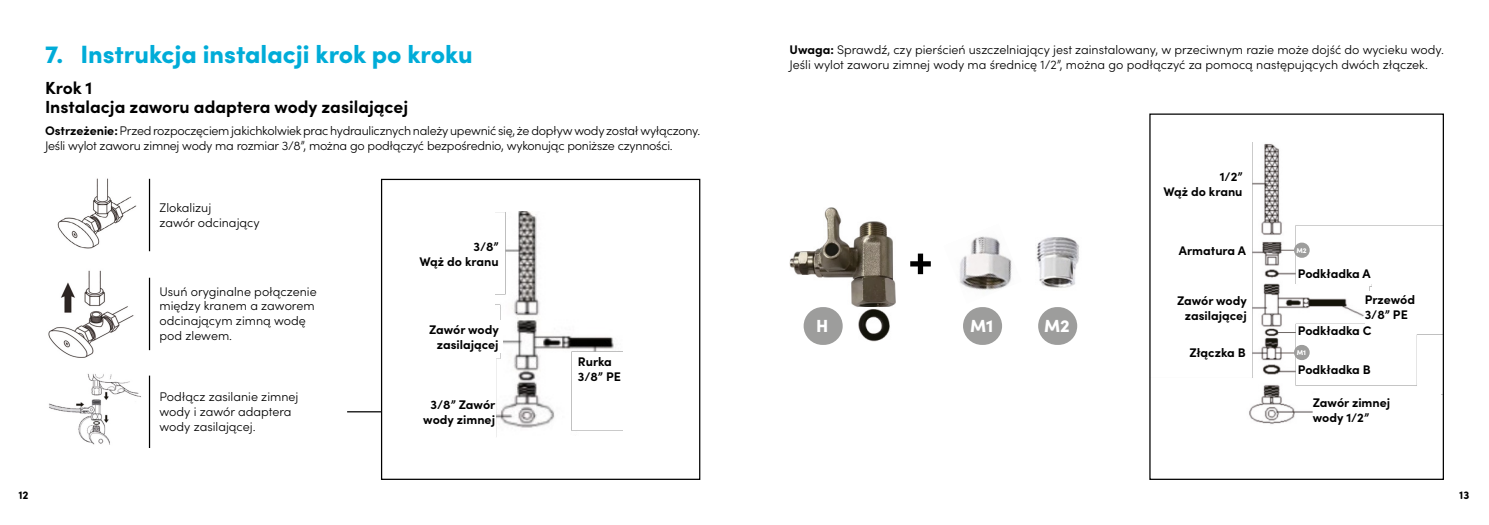
<style>
.page{position:relative;width:1489px;height:525px;background:#fff}
.page>*{position:absolute;margin:0;border:0;box-sizing:border-box;transform-origin:0 0}
.t1{font:900 25px "Sofia Pro";color:#00acd8}
.t2{font:700 17.5px/18.8px "Sofia Pro";color:#000}
.t3{font:900 17.5px "Sofia Pro";color:#fff}
.t4{font:300 12.5px/14.9px "Sofia Pro";letter-spacing:-.005em;color:#000}
.t5{font:700 12.5px/14.9px "Sofia Pro";color:#000;text-align:right}
.t6{font:700 11.25px "Sofia Pro Soft";color:#000}
.t7{font:900 7px "Sofia Pro";color:#fff}
.s1{font-weight:700}
</style>
<div class="page">
<img style="left:48px;top:270px;width:86px;height:88px">
<img style="left:49px;top:374px;width:92px;height:71px">
<img style="left:495px;top:211px;width:127px;height:226px">
<div style="left:381px;top:179px;width:319px;height:300px;border:1px solid #000"></div>
<img style="left:1249px;top:142px;width:192px;height:282px">
<img style="left:57px;top:178px;width:80px;height:71px">
<hr style="left:149px;top:179px;width:1px;height:72px;background:#000">
<hr style="left:149px;top:277px;width:1px;height:73px;background:#000">
<hr style="left:149px;top:375px;width:1px;height:73px;background:#000">
<hr style="left:347px;top:411px;width:34px;height:1px;background:#000">
<div style="left:1038px;top:307px;width:39px;height:38px;background:#9d9d9c;border-radius:19px"></div>
<div style="left:1293px;top:345px;width:16px;height:15px;background:#9d9d9c;border-radius:8px"></div>
<div style="left:1293px;top:242px;width:16px;height:16px;background:#9d9d9c;border-radius:8px"></div>
<img style="left:789px;top:207px;width:106px;height:100px">
<img style="left:858px;top:309px;width:32px;height:32px">
<div style="left:803px;top:307px;width:39px;height:38px;background:#9d9d9c;border-radius:19px"></div>
<img style="left:959px;top:236px;width:53px;height:54px">
<img style="left:1036px;top:237px;width:43px;height:51px">
<div style="left:962px;top:307px;width:40px;height:38px;background:#9d9d9c;border-radius:19px"></div>
<svg style="left:910px;top:253px;width:20px;height:21px"></svg>
<div style="left:401px;top:237px;width:101px;height:33px;background:#fff"></div>
<div style="left:578px;top:353px;width:93px;height:32px;background:#fff"></div>
<div style="left:409px;top:320px;width:93px;height:33px;background:#fff"></div>
<div style="left:1312px;top:393px;width:128px;height:33px;background:#fff"></div>
<div style="left:1364px;top:291px;width:61px;height:32px;background:#fff"></div>
<div style="left:1297px;top:324px;width:97px;height:12px;background:#fff"></div>
<div style="left:1297px;top:363px;width:97px;height:12px;background:#fff"></div>
<div style="left:1297px;top:267px;width:101px;height:12px;background:#fff"></div>
<h1 class="t1" style="left:45px;top:35px;width:429px">7. Instrukcja instalacji krok po kroku</h1>
<h2 class="t2" style="left:45px;top:77px;width:364px">Krok 1<br>Instalacja zaworu adaptera wody zasilającej</h2>
<p class="t4" style="left:45px;top:122px;width:657px"><span class="s1">Ostrzeżenie:</span> Przed rozpoczęciem jakichkolwiek prac hydraulicznych należy upewnić się, że dopływ wody został wyłączony.<br>Jeśli wylot zaworu zimnej wody ma rozmiar 3/8”, można go podłączyć bezpośrednio, wykonując poniższe czynności.</p>
<p class="t4" style="left:159px;top:199px;width:102px">Zlokalizuj<br>zawór odcinający</p>
<p class="t4" style="left:159px;top:283px;width:159px">Usuń oryginalne połączenie między kranem a zaworem odcinającym zimną wodę pod zlewem.</p>
<p class="t4" style="left:159px;top:388px;width:140px">Podłącz zasilanie zimnej wody i zawór adaptera wody zasilającej.</p>
<p class="t5" style="left:419px;top:238px;width:81px">3/8”<br>Wąż do kranu</p>
<p class="t5" style="left:429px;top:321px;width:71px">Zawór wody zasilającej</p>
<p class="t5" style="left:423px;top:396px;width:74px;text-align:center">3/8” Zawór wody zimnej</p>
<p class="t5" style="left:578px;top:353px;width:45px;text-align:left">Rurka<br>3/8” PE</p>
<p class="t4" style="left:789px;top:41px;width:656px"><span class="s1">Uwaga:</span> Sprawdź, czy pierścień uszczelniający jest zainstalowany, w przeciwnym razie może dojść do wycieku wody.<br>Jeśli wylot zaworu zimnej wody ma średnicę 1/2”, można go podłączyć za pomocą następujących dwóch złączek.</p>
<h2 class="t3" style="left:816px;top:312px;width:14px">H</h2>
<h2 class="t3" style="left:970px;top:312px;width:25px">M1</h2>
<h2 class="t3" style="left:1043px;top:312px;width:27px">M2</h2>
<p class="t5" style="left:1163px;top:168px;width:81px">1/2”<br>Wąż do kranu</p>
<p class="t5" style="left:1178px;top:242px;width:69px">Armatura A</p>
<p class="t7" style="left:1296px;top:245px;width:12px">M2</p>
<p class="t5" style="left:1297px;top:265px;width:74px">Podkładka A</p>
<p class="t5" style="left:1176px;top:292px;width:71px">Zawór wody zasilającej</p>
<p class="t5" style="left:1364px;top:291px;width:52px;text-align:left">Przewód<br>3/8” PE</p>
<p class="t5" style="left:1189px;top:344px;width:58px">Złączka B</p>
<p class="t5" style="left:1297px;top:322px;width:75px">Podkładka C</p>
<p class="t5" style="left:1297px;top:361px;width:74px">Podkładka B</p>
<p class="t7" style="left:1296px;top:347px;width:11px">M1</p>
<p class="t5" style="left:1312px;top:394px;width:79px;text-align:left">Zawór zimnej wody 1/2”</p>
<p class="t6" style="left:18px;top:486px;width:12px">12</p>
<p class="t6" style="left:1459px;top:486px;width:12px">13</p>
</div>
